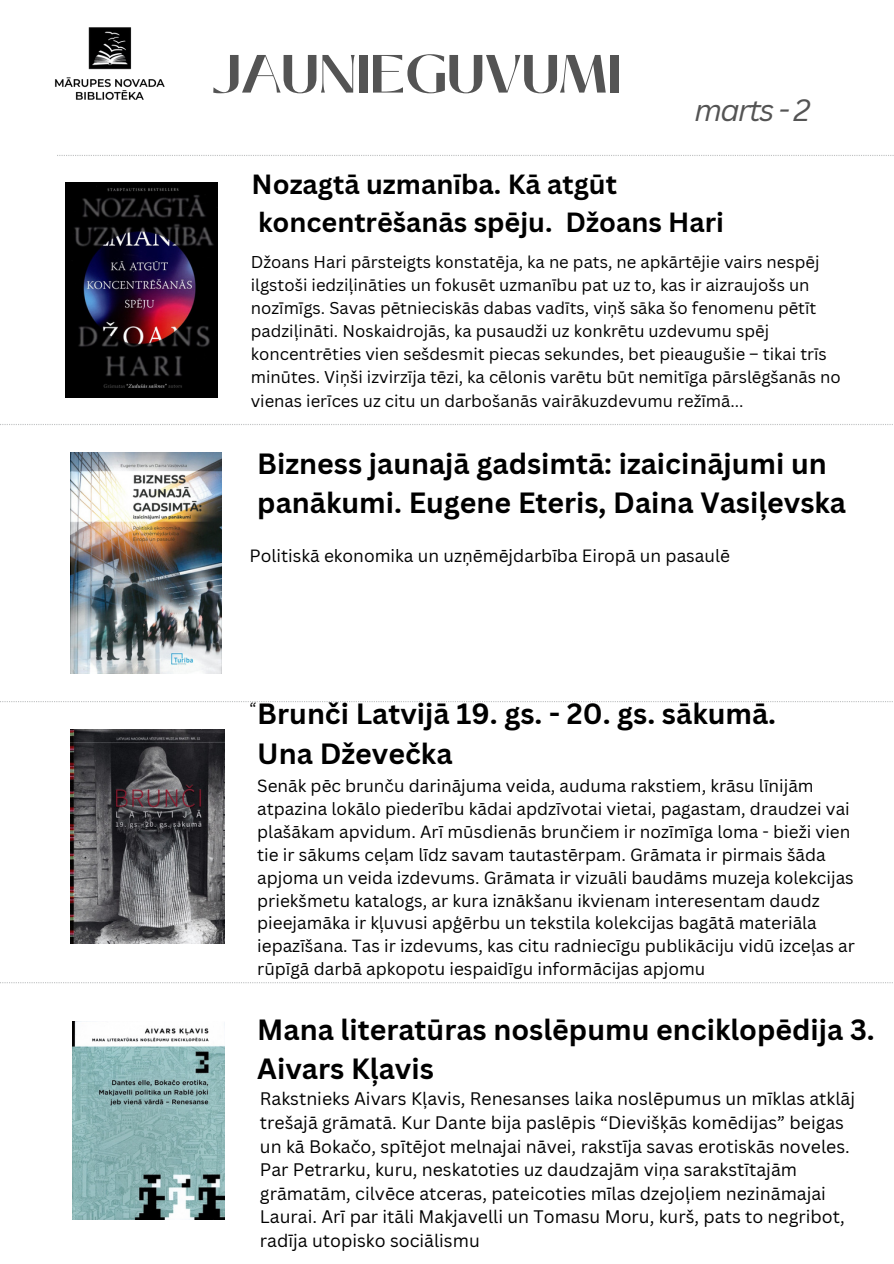
<style>
.page{position:relative;width:894px;height:1264px;background:#fff}
.page>*{position:absolute;margin:0;border:0;box-sizing:border-box;transform-origin:0 0}
.t1{font:700 53.55px "Black Mango";color:#545454}
.t2{font:italic 30px "Canva Sans";letter-spacing:-.055em;color:#545454}
.t3{font:700 28.5px/39.3px "Canva Sans";color:#000}
.t4{font:700 27px/37.2px "Canva Sans";color:#000}
.t5{font:17.7px/23.7px "Canva Sans";color:#000}
.t6{font:17.25px "Canva Sans";color:#000}
.t7{font:17.1px/23px "Canva Sans";color:#000}
.t8{font:16.65px/23.1px "Canva Sans";color:#000}
</style>
<div class="page">
<svg style="left:57px;top:155px;width:836px;height:1px"></svg>
<svg style="left:0;top:701px;width:892px;height:1px"></svg>
<svg style="left:0;top:982px;width:892px;height:1px"></svg>
<svg style="left:0;top:424px;width:892px;height:1px"></svg>
<img style="left:54px;top:27px;width:111px;height:73px">
<img style="left:66px;top:183px;width:152px;height:215px">
<img style="left:70px;top:452px;width:151px;height:221px">
<img style="left:70px;top:729px;width:155px;height:214px">
<img style="left:72px;top:1021px;width:152px;height:198px">
<h1 class="t1" style="left:212px;top:34px;width:411px">JAUNIEGUVUMI</h1>
<h2 class="t2" style="left:694px;top:89px;width:117px">marts - 2</h2>
<h3 class="t4" style="left:251px;top:165px;width:474px">Nozagtā uzmanība. Kā atgūt koncentrēšanās spēju. Džoans Hari</h3>
<p class="t8" style="left:251px;top:250px;width:591px">Džoans Hari pārsteigts konstatēja, ka ne pats, ne apkārtējie vairs nespēj ilgstoši iedziļināties un fokusēt uzmanību pat uz to, kas ir aizraujošs un nozīmīgs. Savas pētnieciskās dabas vadīts, viņš sāka šo fenomenu pētīt padziļināti. Noskaidrojās, ka pusaudži uz konkrētu uzdevumu spēj koncentrēties vien sešdesmit piecas sekundes, bet pieaugušie – tikai trīs minūtes. Viņši izvirzīja tēzi, ka cēlonis varētu būt nemitīga pārslēgšanās no vienas ierīces uz citu un darbošanās vairākuzdevumu režīmā...</p>
<h3 class="t3" style="left:257px;top:443px;width:590px">Bizness jaunajā gadsimtā: izaicinājumi un panākumi. Eugene Eteris, Daina Vasiļevska</h3>
<p class="t6" style="left:249px;top:543px;width:482px">Politiskā ekonomika un uzņēmējdarbība Eiropā un pasaulē</p>
<h3 class="t3" style="left:249px;top:693px;width:528px"><sup>“</sup>Brunči Latvijā 19. gs. - 20. gs. sākumā.<br>Una Dževečka</h3>
<p class="t7" style="left:257px;top:773px;width:599px">Senāk pēc brunču darinājuma veida, auduma rakstiem, krāsu līnijām atpazina lokālo piederību kādai apdzīvotai vietai, pagastam, draudzei vai plašākam apvidum. Arī mūsdienās brunčiem ir nozīmīga loma - bieži vien tie ir sākums ceļam līdz savam tautastērpam. Grāmata ir pirmais šāda apjoma un veida izdevums. Grāmata ir vizuāli baudāms muzeja kolekcijas priekšmetu katalogs, ar kura iznākšanu ikvienam interesentam daudz pieejamāka ir kļuvusi apģērbu un tekstila kolekcijas bagātā materiāla iepazīšana. Tas ir izdevums, kas citu radniecīgu publikāciju vidū izceļas ar rūpīgā darbā apkopotu iespaidīgu informācijas apjomu</p>
<h3 class="t3" style="left:257px;top:1009px;width:618px">Mana literatūras noslēpumu enciklopēdija 3.<br>Aivars Kļavis</h3>
<p class="t5" style="left:260px;top:1086px;width:596px">Rakstnieks Aivars Kļavis, Renesanses laika noslēpumus un mīklas atklāj trešajā grāmatā. Kur Dante bija paslēpis “Dievišķās komēdijas” beigas un kā Bokačo, spītējot melnajai nāvei, rakstīja savas erotiskās noveles.<br>Par Petrarku, kuru, neskatoties uz daudzajām viņa sarakstītajām grāmatām, cilvēce atceras, pateicoties mīlas dzejoļiem nezināmajai Laurai. Arī par itāli Makjavelli un Tomasu Moru, kurš, pats to negribot, radīja utopisko sociālismu</p>
</div>
